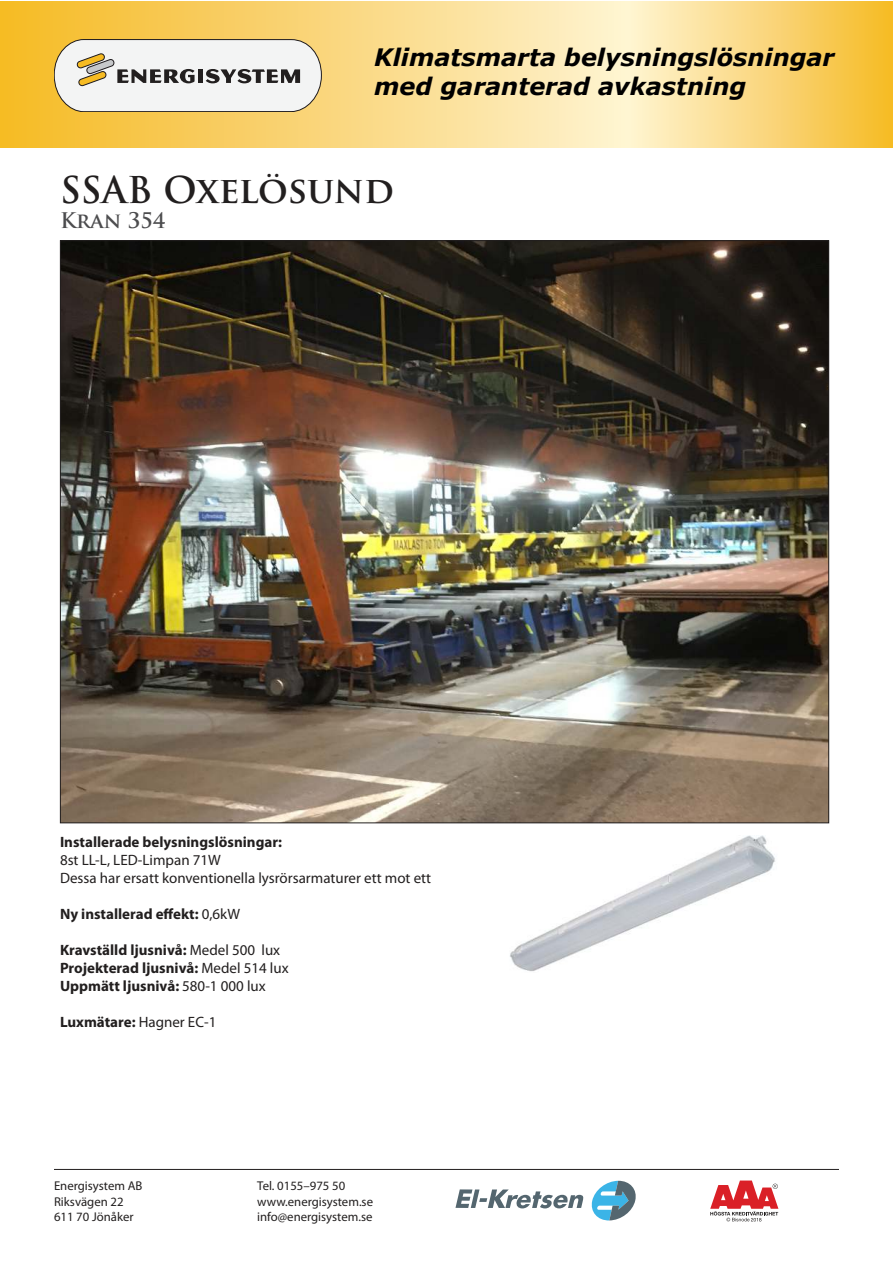
<style>
.page{position:relative;width:893px;height:1263px;background:#fff}
.page>*{position:absolute;margin:0;border:0;box-sizing:border-box;transform-origin:0 0}
.t1{font:700 36px "Trajan Pro";color:#221f1f}
.t2{font:italic 700 24px/28.8px "Verdana";color:#000}
.t3{font:700 21px "Trajan Pro";color:#4c4c4e}
.t4{font:700 15px/18px "Myriad Pro";color:#221f1f}
.t5{font:15px/18px "Myriad Pro";color:#221f1f}
.t6{font:12.75px/15.3px "Myriad Pro";color:#221f1f}
.s1{font-weight:400}
</style>
<div class="page">
<img style="left:0;top:1px;width:893px;height:146px">
<svg style="left:54px;top:39px;width:268px;height:73px"></svg>
<hr style="left:54px;top:1169px;width:785px;height:1px;background:#221f1f">
<svg style="left:591px;top:1181px;width:45px;height:39px"></svg>
<svg style="left:455px;top:1189px;width:128px;height:19px"></svg>
<svg style="left:710px;top:1180px;width:68px;height:41px"></svg>
<img style="left:62px;top:242px;width:765px;height:579px">
<img style="left:510px;top:835px;width:265px;height:137px">
<h2 class="t2" style="left:374px;top:45px;width:462px">Klimatsmarta belysningslösningar med garanterad avkastning</h2>
<h1 class="t1" style="left:60px;top:170px;width:336px">SSAB Oxelösund</h1>
<h3 class="t3" style="left:60px;top:209px;width:107px">Kran 354</h3>
<p class="t4" style="left:60px;top:834px;width:223px">Installerade belysningslösningar:</p>
<p class="t5" style="left:60px;top:852px;width:373px">8st LL-L, LED-Limpan 71W<br>Dessa har ersatt konventionella lysrörsarmaturer ett mot ett</p>
<p class="t4" style="left:60px;top:906px;width:182px">Ny installerad effekt: <span class="s1">0,6kW</span></p>
<p class="t4" style="left:60px;top:942px;width:230px">Kravställd ljusnivå: <span class="s1">Medel 500 lux<br></span>Projekterad ljusnivå: <span class="s1">Medel 514 lux<br></span>Uppmätt ljusnivå: <span class="s1">580-1 000 lux</span></p>
<p class="t4" style="left:60px;top:1014px;width:158px">Luxmätare: <span class="s1">Hagner EC-1</span></p>
<p class="t6" style="left:54px;top:1179px;width:90px">Energisystem AB<br>Riksvägen 22<br>611 70 Jönåker</p>
<p class="t6" style="left:257px;top:1179px;width:117px">Tel. 0155–975 50 www.energisystem.se info@energisystem.se</p>
</div>
